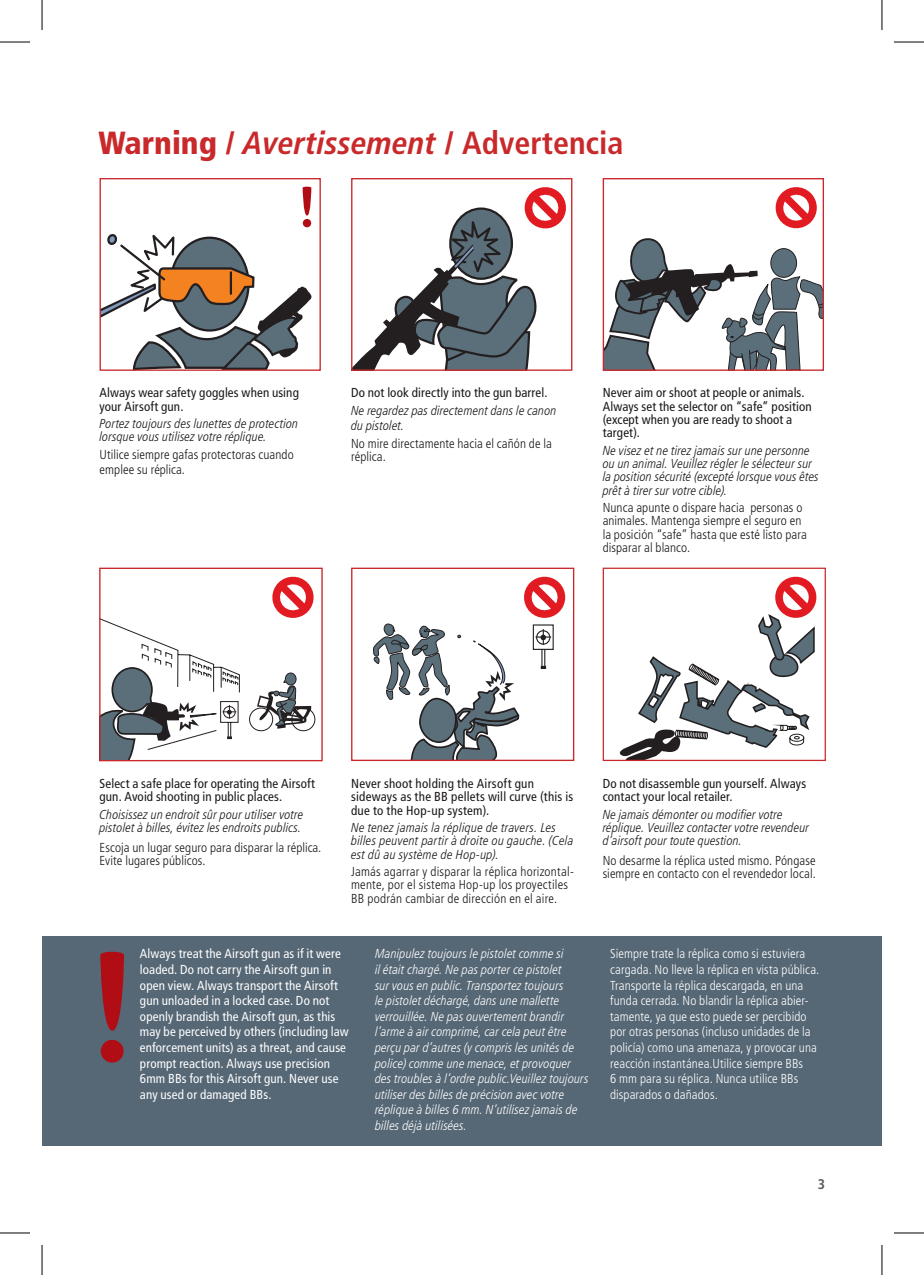
<style>
.page{position:relative;width:924px;height:1275px;background:#fff}
.page>*{position:absolute;margin:0;border:0;box-sizing:border-box;transform-origin:0 0}
.Mellemrubrik_dansk{font:italic 700 condensed 32px "Frutiger LT Pro";color:#c9292b}
.t1{font:700 condensed 14px "Frutiger LT Pro";color:#57585a}
.brød_fransk{font:italic 300 condensed 13px/13.2px "Frutiger LT Pro";letter-spacing:.01em;color:#1a161a}
.brød_fransk-2{font:300 condensed 13px/13.2px "Frutiger LT Pro";letter-spacing:.01em;color:#1a161a}
.brød_fransk-3{font:italic 300 condensed 13px/15.6px "Frutiger LT Pro";letter-spacing:.005em;color:#fff}
.brød{font:condensed 13px/13.2px "Frutiger LT Pro";letter-spacing:.01em;color:#1a161a}
.brød_fransk-4{font:300 condensed 13px/15.6px "Frutiger LT Pro";letter-spacing:.005em;color:#fff}
.brød_fransk-5{font:condensed 13px/15.6px "Frutiger LT Pro";letter-spacing:.01em;color:#fff}
.s1{font-weight:900;font-style:normal}
.s2{font-style:normal}
</style>
<div class="page">
<div style="left:351px;top:178px;width:221px;height:193px;border:1px solid #c9292b"></div>
<svg style="left:351px;top:187px;width:214px;height:183px"></svg>
<svg style="left:604px;top:238px;width:217px;height:131px"></svg>
<div style="left:602px;top:178px;width:221px;height:193px;border:1px solid #c9292b"></div>
<svg style="left:775px;top:187px;width:41px;height:41px"></svg>
<div style="left:99px;top:567px;width:223px;height:194px;border:1px solid #c9292b"></div>
<svg style="left:100px;top:577px;width:215px;height:183px"></svg>
<div style="left:351px;top:567px;width:223px;height:194px;border:1px solid #c9292b"></div>
<svg style="left:373px;top:577px;width:192px;height:183px"></svg>
<div style="left:602px;top:567px;width:223px;height:194px;border:1px solid #c9292b"></div>
<svg style="left:619px;top:577px;width:197px;height:183px"></svg>
<div style="left:99px;top:178px;width:222px;height:193px;border:1px solid #c9292b"></div>
<svg style="left:100px;top:185px;width:213px;height:185px"></svg>
<div style="left:303px;top:219px;width:8px;height:8px;background:#b00d15;border-radius:50%"></div>
<div style="left:42px;top:936px;width:839px;height:209px;background:#566775"></div>
<svg style="left:100px;top:951px;width:24px;height:112px"></svg>
<div style="left:101px;top:1039px;width:22px;height:23px;background:#b00d15;border-radius:50%"></div>
<hr style="left:0;top:42px;width:30px;height:1px;background:#000">
<hr style="left:893px;top:42px;width:30px;height:1px;background:#000">
<hr style="left:0;top:1232px;width:30px;height:1px;background:#000">
<hr style="left:893px;top:1232px;width:30px;height:1px;background:#000">
<hr style="left:42px;top:0;width:1px;height:30px;background:#000">
<hr style="left:42px;top:1245px;width:1px;height:30px;background:#000">
<hr style="left:881px;top:0;width:1px;height:30px;background:#000">
<hr style="left:881px;top:1245px;width:1px;height:30px;background:#000">
<p class="Mellemrubrik_dansk" style="left:98px;top:124px;width:526px"><span class="s1">Warning /</span> Avertissement <span class="s1">/</span> <span class="s2">Advertencia</span></p>
<p class="brød" style="left:99px;top:386px;width:201px">Always wear safety goggles when using your Airsoft gun.</p>
<p class="brød_fransk" style="left:99px;top:417px;width:200px">Portez toujours des lunettes de protection lorsque vous utilisez votre réplique.</p>
<p class="brød_fransk-2" style="left:99px;top:447px;width:196px;line-height:15.6px">Utilice siempre gafas protectoras cuando emplee su réplica.</p>
<p class="brød" style="left:351px;top:386px;width:198px">Do not look directly into the gun barrel.</p>
<p class="brød_fransk" style="left:351px;top:403px;width:207px;line-height:15.6px">Ne regardez pas directement dans le canon du pistolet.</p>
<p class="brød_fransk-2" style="left:351px;top:437px;width:202px">No mire directamente hacia el cañón de la réplica.</p>
<p class="brød" style="left:602px;top:386px;width:210px">Never aim or shoot at people or animals.<br>Always set the selector on “safe” position (except when you are ready to shoot a target).</p>
<p class="brød_fransk" style="left:602px;top:444px;width:217px">Ne visez et ne tirez jamais sur une personne ou un animal. Veuillez régler le sélecteur sur la position sécurité (excepté lorsque vous êtes prêt à tirer sur votre cible).</p>
<p class="brød_fransk-2" style="left:602px;top:501px;width:206px">Nunca apunte o dispare hacia personas o animales. Mantenga siempre el seguro en la posición “safe” hasta que esté listo para disparar al blanco.</p>
<p class="brød" style="left:99px;top:777px;width:217px">Select a safe place for operating the Airsoft gun. Avoid shooting in public places.</p>
<p class="brød_fransk" style="left:99px;top:808px;width:205px">Choisissez un endroit sûr pour utiliser votre pistolet à billes, évitez les endroits publics.</p>
<p class="brød_fransk-2" style="left:99px;top:841px;width:223px">Escoja un lugar seguro para disparar la réplica.<br>Evite lugares públicos.</p>
<p class="brød" style="left:351px;top:777px;width:224px">Never shoot holding the Airsoft gun sideways as the BB pellets will curve (this is due to the Hop-up system).</p>
<p class="brød_fransk" style="left:351px;top:821px;width:224px">Ne tenez jamais la réplique de travers. Les billes peuvent partir à droite ou gauche. (Cela est dû au système de Hop-up).</p>
<p class="brød_fransk-2" style="left:351px;top:865px;width:224px">Jamás agarrar y disparar la réplica horizontal&shy;mente, por el sistema Hop-up los proyectiles<br>BB podrán cambiar de dirección en el aire.</p>
<p class="brød" style="left:602px;top:777px;width:205px">Do not disassemble gun yourself. Always contact your local retailer.</p>
<p class="brød_fransk" style="left:602px;top:808px;width:208px">Ne jamais démonter ou modifier votre réplique. Veuillez contacter votre revendeur d’airsoft pour toute question.</p>
<p class="brød_fransk-2" style="left:602px;top:854px;width:214px">No desarme la réplica usted mismo. Póngase siempre en contacto con el revendedor local.</p>
<p class="brød_fransk-5" style="left:140px;top:946px;width:210px">Always treat the Airsoft gun as if it were loaded. Do not carry the Airsoft gun in open view. Always transport the Airsoft gun unloaded in a locked case. Do not openly brandish the Airsoft gun, as this may be perceived by others (including law enforcement units) as a threat, and cause prompt reaction. Always use precision 6mm BBs for this Airsoft gun. Never use any used or damaged BBs.</p>
<p class="brød_fransk-3" style="left:375px;top:946px;width:215px">Manipulez toujours le pistolet comme si<br>il était chargé. Ne pas porter ce pistolet<br>sur vous en public. Transportez toujours<br>le pistolet déchargé, dans une mallette verrouillée. Ne pas ouvertement brandir l’arme à air comprimé, car cela peut être perçu par d’autres (y compris les unités de police) comme une menace, et provoquer des troubles à l’ordre public.Veuillez toujours utiliser des billes de précision avec votre réplique à billes 6 mm. N’utilisez jamais de billes déjà utilisées.</p>
<p class="brød_fransk-4" style="left:610px;top:946px;width:210px">Siempre trate la réplica como si estuviera cargada. No lleve la réplica en vista pública.<br>Transporte la réplica descargada, en una funda cerrada. No blandir la réplica abier&shy;tamente, ya que esto puede ser percibido por otras personas (incluso unidades de la policía) como una amenaza, y provocar una reacción instantánea.Utilice siempre BBs<br>6 mm para su réplica. Nunca utilice BBs disparados o dañados.</p>
<p class="t1" style="left:817px;top:1176px;width:9px">3</p>
</div>
